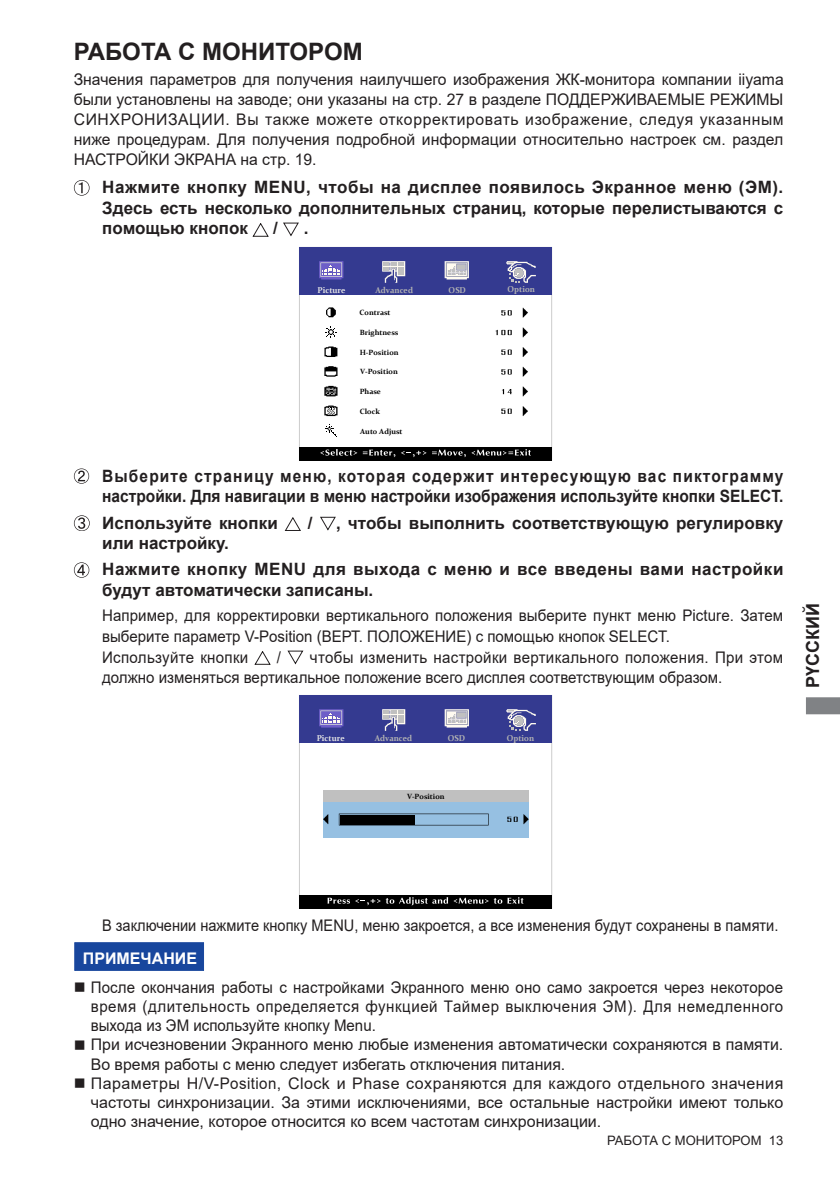
<style>
.page{position:relative;width:840px;height:1191px;background:#fff}
.page>*{position:absolute;margin:0;border:0;box-sizing:border-box;transform-origin:0 0}
.t1{font:700 24px "Arial";color:#231f20}
.t2{font:700 18px "Arial";color:#231f20}
.t3{font:700 17px/20.6px "Arial";letter-spacing:.005em;color:#231f20;text-align:justify}
.t4{font:700 17px/20.6px "Arial";letter-spacing:.005em;color:#231f20;scale:.91 1}
.t5{font:700 17px/26.2px "Arial";letter-spacing:.03em;color:#231f20}
.t6{font:16px/19.8px "Arial";color:#231f20;text-align:justify}
.t7{font:16px/20.6px "Arial";color:#231f20;scale:.94 1}
.t8{font:16px "Arial";color:#231f20;scale:.91 1}
.t9{font:700 16px "Arial";color:#fff}
.t10{font:13px "Arial";color:#231f20}
.t11{font:700 8.6px "Constantia";color:#b3b3b3;scale:.95 1}
.t12{font:700 8.6px "Constantia";color:#e6e6e6;scale:.95 1}
.t13{font:700 7.6px "Constantia";color:#000}
</style>
<div class="page">
<svg style="left:806px;top:697px;width:33px;height:17px"></svg>
<div style="left:74px;top:942px;width:130px;height:28px;background:#18469d;border:1px solid #18469d"></div>
<svg style="left:74px;top:180px;width:15px;height:16px"></svg>
<svg style="left:252px;top:223px;width:16px;height:14px"></svg>
<svg style="left:283px;top:223px;width:16px;height:13px"></svg>
<svg style="left:74px;top:468px;width:15px;height:16px"></svg>
<svg style="left:74px;top:515px;width:15px;height:16px"></svg>
<svg style="left:285px;top:517px;width:15px;height:14px"></svg>
<svg style="left:320px;top:517px;width:15px;height:13px"></svg>
<svg style="left:74px;top:562px;width:15px;height:16px"></svg>
<svg style="left:254px;top:651px;width:16px;height:14px"></svg>
<svg style="left:287px;top:650px;width:16px;height:14px"></svg>
<div style="left:299px;top:247px;width:252px;height:48px;background:#343a90"></div>
<div style="left:299px;top:447px;width:252px;height:13px;background:#000"></div>
<svg style="left:321px;top:261px;width:23px;height:19px"></svg>
<svg style="left:319px;top:261px;width:24px;height:18px"></svg>
<svg style="left:382px;top:261px;width:23px;height:22px"></svg>
<svg style="left:444px;top:261px;width:24px;height:18px"></svg>
<svg style="left:506px;top:261px;width:29px;height:22px"></svg>
<svg style="left:325px;top:424px;width:12px;height:13px"></svg>
<svg style="left:326px;top:307px;width:10px;height:10px"></svg>
<svg style="left:522px;top:308px;width:5px;height:9px"></svg>
<svg style="left:522px;top:327px;width:5px;height:10px"></svg>
<svg style="left:325px;top:326px;width:11px;height:12px"></svg>
<svg style="left:522px;top:347px;width:5px;height:10px"></svg>
<svg style="left:324px;top:346px;width:13px;height:11px"></svg>
<svg style="left:522px;top:367px;width:5px;height:10px"></svg>
<svg style="left:324px;top:366px;width:13px;height:11px"></svg>
<svg style="left:522px;top:386px;width:5px;height:10px"></svg>
<svg style="left:326px;top:385px;width:12px;height:12px"></svg>
<svg style="left:324px;top:386px;width:13px;height:10px"></svg>
<svg style="left:522px;top:406px;width:5px;height:10px"></svg>
<svg style="left:326px;top:406px;width:12px;height:11px"></svg>
<svg style="left:324px;top:405px;width:13px;height:11px"></svg>
<svg style="left:501px;top:310px;width:10px;height:5px"></svg>
<svg style="left:495px;top:330px;width:16px;height:5px"></svg>
<svg style="left:501px;top:349px;width:10px;height:6px"></svg>
<svg style="left:501px;top:369px;width:10px;height:5px"></svg>
<svg style="left:502px;top:389px;width:9px;height:5px"></svg>
<svg style="left:501px;top:409px;width:10px;height:5px"></svg>
<svg style="left:320px;top:449px;width:106px;height:8px"></svg>
<svg style="left:432px;top:449px;width:33px;height:8px"></svg>
<svg style="left:471px;top:449px;width:59px;height:6px"></svg>
<div style="left:299px;top:695px;width:252px;height:48px;background:#343a90"></div>
<div style="left:299px;top:895px;width:252px;height:13px;background:#000"></div>
<svg style="left:327px;top:897px;width:196px;height:8px"></svg>
<div style="left:323px;top:790px;width:205px;height:47px;background:#96c0e2"></div>
<svg style="left:338px;top:813px;width:150px;height:12px"></svg>
<div style="left:340px;top:815px;width:75px;height:9px;background:#000"></div>
<svg style="left:321px;top:709px;width:23px;height:19px"></svg>
<svg style="left:319px;top:709px;width:24px;height:18px"></svg>
<svg style="left:382px;top:709px;width:23px;height:22px"></svg>
<svg style="left:444px;top:709px;width:24px;height:18px"></svg>
<svg style="left:506px;top:709px;width:29px;height:22px"></svg>
<svg style="left:323px;top:814px;width:5px;height:10px"></svg>
<svg style="left:523px;top:814px;width:5px;height:10px"></svg>
<svg style="left:507px;top:816px;width:10px;height:6px"></svg>
<div style="left:323px;top:790px;width:205px;height:11px;background:#c0c0c0"></div>
<h1 class="t1" style="left:74px;top:35px;width:290px">РАБОТА С МОНИТОРОМ</h1>
<p class="t6" style="left:74px;top:70px;width:711px">Значения параметров для получения наилучшего изображения ЖК-монитора компании iiyama были установлены на заводе; они указаны на стр. 27 в разделе ПОДДЕРЖИВАЕМЫЕ РЕЖИМЫ СИНХРОНИЗАЦИИ. Вы также можете откорректировать изображение, следуя указанным ниже процедурам. Для получения подробной информации относительно настроек см. раздел НАСТРОЙКИ ЭКРАНА на стр. 19.</p>
<p class="t3" style="left:102px;top:177px;width:682px">Нажмите кнопку MENU, чтобы на дисплее появилось Экранное меню (ЭМ).<br>Здесь есть несколько дополнительных страниц, которые перелистываются с помощью кнопок</p>
<p class="t3" style="left:273px;top:218px;width:6px">/</p>
<p class="t3" style="left:304px;top:218px;width:6px">.</p>
<p class="t12" style="left:317px;top:284px;width:31px">Picture</p>
<p class="t11" style="left:375px;top:284px;width:41px">Advanced</p>
<p class="t11" style="left:448px;top:284px;width:20px">OSD</p>
<p class="t11" style="left:507px;top:284px;width:31px">Option</p>
<p class="t13" style="left:359px;top:308px;width:32px">Contrast</p>
<p class="t13" style="left:359px;top:327px;width:40px">Brightness</p>
<p class="t13" style="left:359px;top:347px;width:40px">H-Position</p>
<p class="t13" style="left:360px;top:366px;width:39px">V-Position</p>
<p class="t13" style="left:359px;top:386px;width:23px">Phase</p>
<p class="t13" style="left:359px;top:406px;width:22px">Clock</p>
<p class="t13" style="left:360px;top:426px;width:44px">Auto Adjust</p>
<p class="t4" style="left:102px;top:466px;width:749px">Выберите страницу меню, которая содержит интересующую вас пиктограмму настройки. Для навигации в меню настройки изображения используйте кнопки SELECT.</p>
<p class="t3" style="left:102px;top:512px;width:177px">Используйте кнопки</p>
<p class="t3" style="left:308px;top:512px;width:6px">/</p>
<p class="t3" style="left:336px;top:512px;width:448px">, чтобы выполнить соответствующую регулировку</p>
<p class="t5" style="left:102px;top:530px;width:682px">или настройку.<br>Нажмите кнопку MENU для выхода с меню и все введены вами настройки</p>
<p class="t3" style="left:102px;top:580px;width:272px">будут автоматически записаны.</p>
<p class="t7" style="left:102px;top:605px;width:725px">Например, для корректировки вертикального положения выберите пункт меню Picture. Затем выберите параметр V-Position (ВЕРТ. ПОЛОЖЕНИЕ) с помощью кнопок SELECT.<br>Используйте кнопки</p>
<p class="t7" style="left:102px;top:646px;width:725px;text-indent:207px">чтобы изменить настройки вертикального положения. При этом должно изменяться вертикальное положение всего дисплея соответствующим образом.</p>
<p class="t7" style="left:276px;top:646px;width:6px">/</p>
<p class="t12" style="left:316px;top:732px;width:31px">Picture</p>
<p class="t11" style="left:374px;top:732px;width:41px">Advanced</p>
<p class="t11" style="left:447px;top:732px;width:20px">OSD</p>
<p class="t11" style="left:506px;top:731px;width:31px">Option</p>
<p class="t2" style="left:799px;top:688px;width:86px;rotate:-90deg">РҮССКИЙ</p>
<p class="t13" style="left:407px;top:791px;width:39px">V-Position</p>
<p class="t8" style="left:102px;top:914px;width:744px">В заключении нажмите кнопку MENU, меню закроется, а все изменения будут сохранены в памяти.</p>
<p class="t9" style="left:83px;top:946px;width:116px">ПРИМЕЧАНИЕ</p>
<p class="t7" style="left:91px;top:977px;width:737px;line-height:19.2px;text-align:justify;text-indent:-17px">■ После окончания работы с настройками Экранного меню оно само закроется через некоторое время (длительность определяется функцией Таймер выключения ЭМ). Для немедленного выхода из ЭМ используйте кнопку Menu.</p>
<p class="t6" style="left:91px;top:1035px;width:693px;line-height:19.2px;text-indent:-17px">■ При исчезновении Экранного меню любые изменения автоматически сохраняются в памяти.<br>Во время работы с меню следует избегать отключения питания.</p>
<p class="t6" style="left:91px;top:1073px;width:693px;line-height:19.2px;text-indent:-17px">■ Параметры H/V-Position, Clock и Phase сохраняются для каждого отдельного значения частоты синхронизации. За этими исключениями, все остальные настройки имеют только одно значение, которое относится ко всем частотам синхронизации.</p>
<p class="t10" style="left:606px;top:1131px;width:177px">РАБОТА С МОНИТОРОМ 13</p>
</div>
